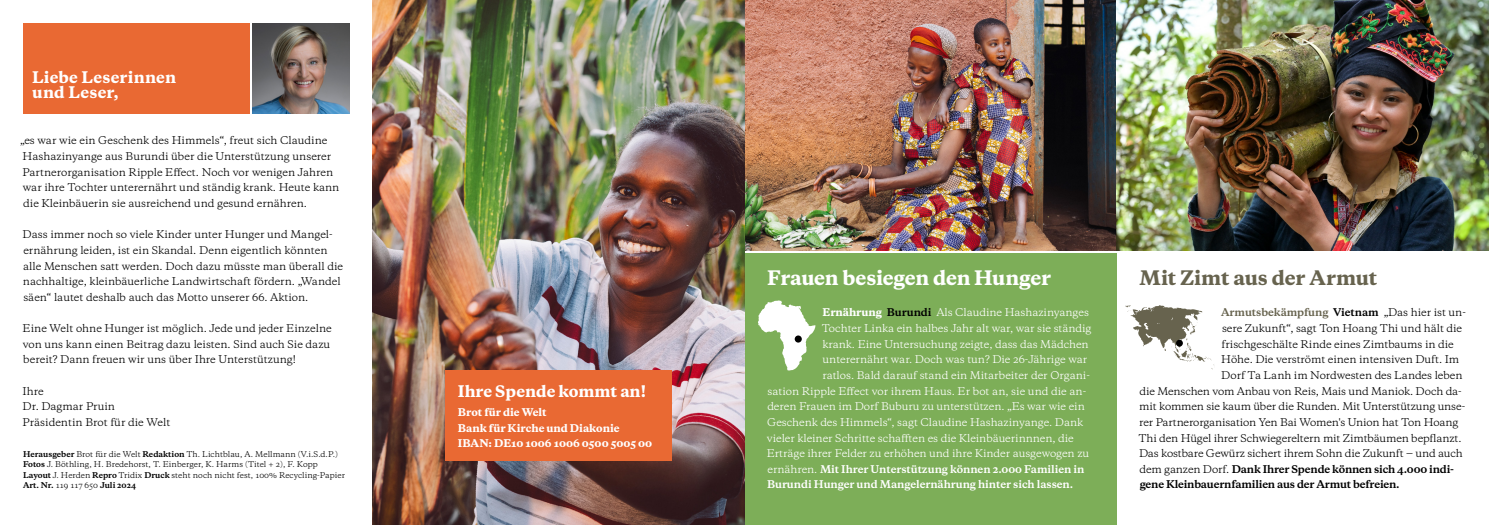
<style>
.page{position:relative;width:1489px;height:525px;background:#fff}
.page>*{position:absolute;margin:0;border:0;box-sizing:border-box;transform-origin:0 0}
.t1{font:800 18.75px "Galaxie Copernicus";letter-spacing:-.015em;color:#fff}
.t2{font:800 18.75px "Galaxie Copernicus";letter-spacing:-.01em;color:#67634e}
.t3{font:800 15px/15.6px "Galaxie Copernicus";letter-spacing:.005em;color:#fff}
.t4{font:10px/15.6px "Galaxie Copernicus";color:#000}
.t5{font:10px "Galaxie Copernicus";letter-spacing:-.005em;color:#fff}
.t6{font:700 10px "Galaxie Copernicus";letter-spacing:-.005em;color:#fff}
.t7{font:700 10px "Galaxie Copernicus";letter-spacing:-.015em;color:#000}
.t8{font:800 10px/15.6px "Galaxie Copernicus";color:#fff}
.t9{font:700 10px "Galaxie Copernicus";letter-spacing:-.005em;color:#67634e}
.t10{font:7.5px/10.4px "Galaxie Copernicus";letter-spacing:.005em;color:#000}
.s1{font-weight:700}
.s2{font-weight:800}
.s3{font-weight:700;color:#000}
.s4{font-weight:400}
.s5{color:#000}
.s6{font-weight:400;color:#000}
</style>
<div class="page">
<div style="left:23px;top:23px;width:226px;height:90px;background:#e96933"></div>
<img style="left:252px;top:23px;width:97px;height:90px">
<img style="left:744px;top:0;width:744px;height:251px">
<div style="left:744px;top:253px;width:372px;height:271px;background:#7dae58"></div>
<img style="left:372px;top:0;width:372px;height:524px">
<div style="left:445px;top:370px;width:226px;height:90px;background:#e96933"></div>
<svg style="left:758px;top:300px;width:57px;height:70px"></svg>
<svg style="left:794px;top:335px;width:7px;height:7px"></svg>
<svg style="left:1125px;top:305px;width:89px;height:64px"></svg>
<svg style="left:1175px;top:339px;width:7px;height:7px"></svg>
<h2 class="t3" style="left:32px;top:69px;width:145px">Liebe Leserinnen und Leser,</h2>
<p class="t4" style="left:20px;top:133px;width:321px">„es war wie ein Geschenk des Himmels“, freut sich Claudine Hashazinyange aus Burundi über die Unterstützung unserer Partnerorganisation Ripple Effect. Noch vor wenigen Jahren war ihre Tochter unterernährt und ständig krank. Heute kann die Kleinbäuerin sie ausreichend und gesund ernähren.</p>
<p class="t4" style="left:23px;top:226px;width:322px">Dass immer noch so viele Kinder unter Hunger und Mangel&shy;ernährung leiden, ist ein Skandal. Denn eigentlich könnten alle Menschen satt werden. Doch dazu müsste man überall die nachhaltige, kleinbäuerliche Landwirtschaft fördern. „Wandel säen“ lautet deshalb auch das Motto unserer 66. Aktion.</p>
<p class="t4" style="left:23px;top:320px;width:311px">Eine Welt ohne Hunger ist möglich. Jede und jeder Einzelne von uns kann einen Beitrag dazu leisten. Sind auch Sie dazu bereit? Dann freuen wir uns über Ihre Unterstützung!</p>
<p class="t4" style="left:23px;top:383px;width:149px">Ihre<br>Dr. Dagmar Pruin<br>Präsidentin Brot für die Welt</p>
<p class="t10" style="left:23px;top:449px;width:323px"><span class="s1">Herausgeber</span> Brot für die Welt <span class="s1">Redaktion</span> Th. Lichtblau, A. Mellmann (V.i.S.d.P.)<br><span class="s1">Fotos</span> J. Böthling, H. Bredehorst, T. Einberger, K. Harms (Titel + 2), F. Kopp <span class="s1">Layout</span> J. Herden <span class="s1">Repro</span> Tridix <span class="s1">Druck</span> steht noch nicht fest, 100% Recycling-Papier <span class="s1">Art. Nr.</span> 119 117 650 <span class="s1">Juli 2024</span></p>
<h2 class="t3" style="left:458px;top:383px;width:190px">Ihre Spende kommt an!</h2>
<p class="t8" style="left:458px;top:404px;width:196px">Brot für die Welt<br>Bank für Kirche und Diakonie<br>IBAN: DE10 1006 1006 0500 5005 00</p>
<h1 class="t1" style="left:767px;top:265px;width:285px">Frauen besiegen den Hunger</h1>
<p class="t5" style="left:822px;top:306px;width:268px"><span class="s2">Ernährung</span> <span class="s3">Burundi</span> Als Claudine Hashazinyanges</p>
<p class="t5" style="left:821px;top:321px;width:271px">Tochter Linka ein halbes Jahr alt war, war sie ständig</p>
<p class="t5" style="left:822px;top:337px;width:268px">krank. Eine Untersuchung zeigte, dass das Mädchen</p>
<p class="t5" style="left:822px;top:352px;width:266px">unterernährt war. Doch was tun? Die 26-Jährige war</p>
<p class="t5" style="left:822px;top:368px;width:269px">ratlos. Bald darauf stand ein Mitarbeiter der Organi-</p>
<p class="t5" style="left:767px;top:384px;width:320px">sation Ripple Effect vor ihrem Haus. Er bot an, sie und die an-</p>
<p class="t5" style="left:767px;top:399px;width:319px">deren Frauen im Dorf Buburu zu unterstützen. „Es war wie ein</p>
<p class="t5" style="left:767px;top:415px;width:317px">Geschenk des Himmels“, sagt Claudine Hashazinyange. Dank</p>
<p class="t5" style="left:766px;top:431px;width:308px">vieler kleiner Schritte schafften es die Kleinbäuerinnnen, die</p>
<p class="t5" style="left:766px;top:446px;width:324px">Erträge ihrer Felder zu erhöhen und ihre Kinder ausgewogen zu</p>
<p class="t6" style="left:767px;top:462px;width:318px"><span class="s4">ernähren.</span> Mit Ihrer Unterstützung können 2.000 Familien in</p>
<p class="t6" style="left:767px;top:478px;width:308px">Burundi Hunger und Mangelernährung hinter sich lassen.</p>
<h1 class="t2" style="left:1139px;top:265px;width:239px">Mit Zimt aus der Armut</h1>
<p class="t9" style="left:1220px;top:306px;width:246px">Armutsbekämpfung <span class="s5">Vietnam</span> <span class="s6">„Das hier ist un-</span></p>
<p class="t4" style="left:1221px;top:320px;width:242px">sere Zukunft“, sagt Ton Hoang Thi und hält die</p>
<p class="t4" style="left:1221px;top:336px;width:234px">frischgeschälte Rinde eines Zimtbaums in die</p>
<p class="t4" style="left:1221px;top:351px;width:239px">Höhe. Die verströmt einen intensiven Duft. Im</p>
<p class="t4" style="left:1221px;top:367px;width:243px">Dorf Ta Lanh im Nordwesten des Landes leben</p>
<p class="t4" style="left:1139px;top:383px;width:323px">die Menschen vom Anbau von Reis, Mais und Maniok. Doch da-</p>
<p class="t4" style="left:1139px;top:398px;width:327px">mit kommen sie kaum über die Runden. Mit Unterstützung unse-</p>
<p class="t4" style="left:1139px;top:414px;width:320px">rer Partnerorganisation Yen Bai Women's Union hat Ton Hoang</p>
<p class="t4" style="left:1138px;top:430px;width:324px">Thi den Hügel ihrer Schwiegereltern mit Zimtbäumen bepflanzt.</p>
<p class="t4" style="left:1138px;top:445px;width:325px">Das kostbare Gewürz sichert ihrem Sohn die Zukunft ‒ und auch</p>
<p class="t7" style="left:1139px;top:462px;width:316px"><span class="s4">dem ganzen Dorf.</span> Dank Ihrer Spende können sich 4.000 indi-</p>
<p class="t7" style="left:1139px;top:478px;width:261px">gene Kleinbauernfamilien aus der Armut befreien.</p>
</div>
